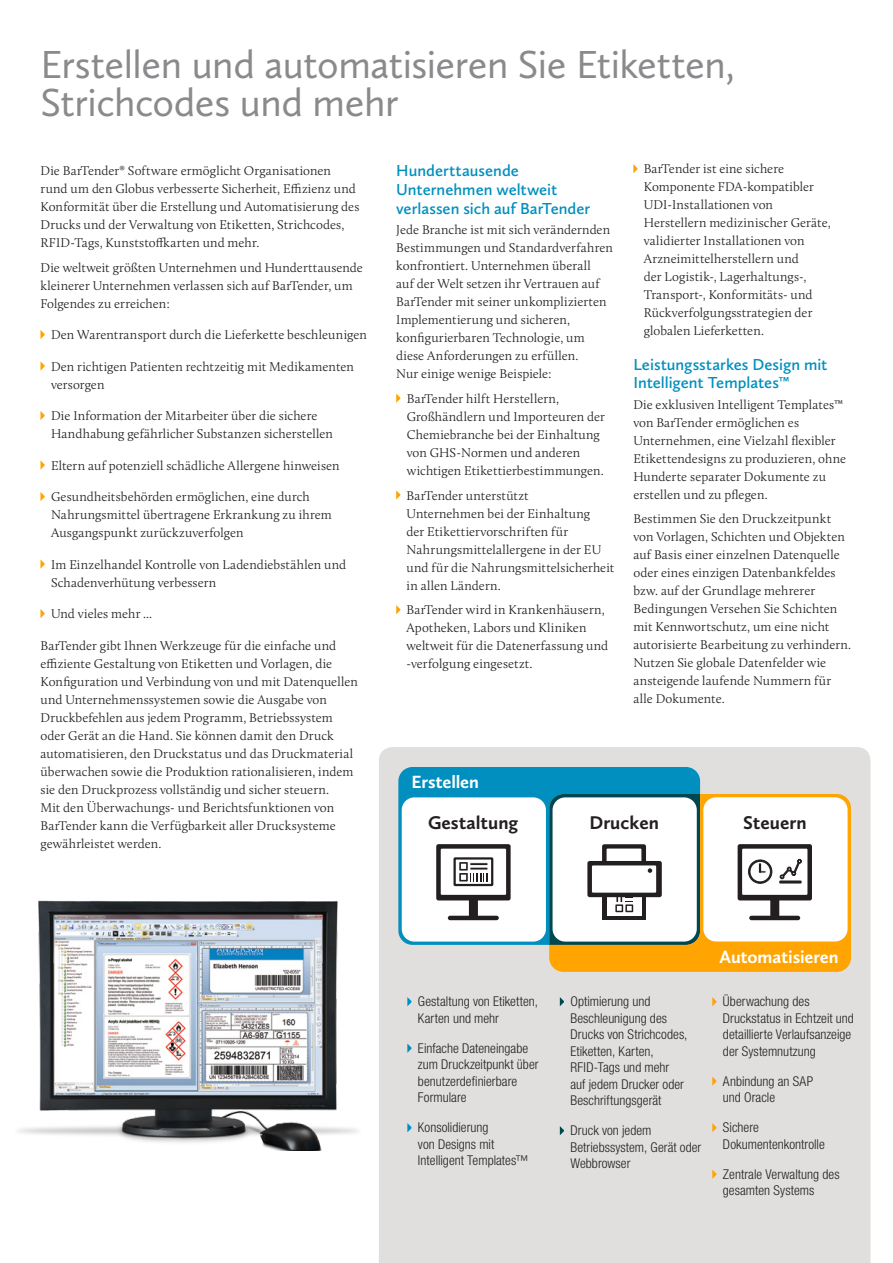
<style>
.page{position:relative;width:893px;height:1263px;background:#fff}
.page>*{position:absolute;margin:0;border:0;box-sizing:border-box;transform-origin:0 0}
.t1{font:40.5px/37.5px "Calluna Sans";letter-spacing:-.01em;color:#8a8a8d}
.t2{font:700 19.05px "Calluna Sans";color:#231f20}
.t3{font:700 18.3px "Calluna Sans";letter-spacing:-.005em;color:#fff}
.t4{font:600 16.5px/18.9px "Calluna Sans";color:#008fbe}
.t5{font:300 condensed 13.5px/16.5px "Helvetica Neue LT Std";letter-spacing:.005em;color:#231f20}
.t6{font:300 13.2px/18px "Calluna";letter-spacing:.005em;color:#231f20}
</style>
<div class="page">
<div style="left:379px;top:747px;width:491px;height:516px;background:#e1dfde"></div>
<svg style="left:396px;top:394px;width:4px;height:9px"></svg>
<svg style="left:396px;top:490px;width:4px;height:10px"></svg>
<svg style="left:396px;top:605px;width:4px;height:9px"></svg>
<svg style="left:633px;top:164px;width:5px;height:9px"></svg>
<svg style="left:40px;top:330px;width:5px;height:9px"></svg>
<svg style="left:40px;top:361px;width:5px;height:10px"></svg>
<svg style="left:40px;top:411px;width:5px;height:9px"></svg>
<svg style="left:40px;top:460px;width:5px;height:10px"></svg>
<svg style="left:40px;top:492px;width:5px;height:9px"></svg>
<svg style="left:40px;top:559px;width:5px;height:10px"></svg>
<svg style="left:40px;top:609px;width:5px;height:9px"></svg>
<svg style="left:407px;top:997px;width:5px;height:9px"></svg>
<svg style="left:407px;top:1043px;width:5px;height:10px"></svg>
<svg style="left:407px;top:1123px;width:5px;height:9px"></svg>
<svg style="left:560px;top:997px;width:4px;height:9px"></svg>
<svg style="left:560px;top:1126px;width:4px;height:9px"></svg>
<svg style="left:712px;top:997px;width:5px;height:9px"></svg>
<svg style="left:712px;top:1076px;width:5px;height:10px"></svg>
<svg style="left:712px;top:1123px;width:5px;height:9px"></svg>
<svg style="left:712px;top:1169px;width:5px;height:10px"></svg>
<svg style="left:398px;top:767px;width:302px;height:178px;background:#0792bf"></svg>
<div style="left:549px;top:794px;width:302px;height:178px;background:#ffa400"></div>
<div style="left:402px;top:797px;width:144px;height:144px;background:#fff;border-radius:13px"></div>
<svg style="left:436px;top:844px;width:75px;height:76px"></svg>
<svg style="left:549px;top:794px;width:151px;height:151px"></svg>
<div style="left:703px;top:797px;width:145px;height:144px;background:#fff;border-radius:13px"></div>
<svg style="left:738px;top:844px;width:74px;height:76px"></svg>
<div style="left:779px;top:880px;width:23px;height:3px;border:2px solid #231f20"></div>
<img style="left:18px;top:900px;width:340px;height:250px">
<h1 class="t1" style="left:40px;top:45px;width:696px">Erstellen und automatisieren Sie Etiketten,<br>Strichcodes und mehr</h1>
<p class="t6" style="left:40px;top:161px;width:320px">Die BarTender® Software ermöglicht Organisationen rund um den Globus verbesserte Sicherheit, Effizienz und Konformität über die Erstellung und Automatisierung des Drucks und der Verwaltung von Etiketten, Strichcodes, RFID-Tags, Kunststoffkarten und mehr.</p>
<p class="t6" style="left:40px;top:258px;width:324px">Die weltweit größten Unternehmen und Hunderttausende kleinerer Unternehmen verlassen sich auf BarTender, um<br>Folgendes zu erreichen:</p>
<p class="t6" style="left:51px;top:326px;width:317px">Den Warentransport durch die Lieferkette beschleunigen</p>
<p class="t6" style="left:51px;top:357px;width:304px">Den richtigen Patienten rechtzeitig mit Medikamenten versorgen</p>
<p class="t6" style="left:51px;top:407px;width:283px">Die Information der Mitarbeiter über die sichere<br>Handhabung gefährlicher Substanzen sicherstellen</p>
<p class="t6" style="left:51px;top:456px;width:290px">Eltern auf potenziell schädliche Allergene hinweisen</p>
<p class="t6" style="left:51px;top:488px;width:282px">Gesundheitsbehörden ermöglichen, eine durch<br>Nahrungsmittel übertragene Erkrankung zu ihrem<br>Ausgangspunkt zurückzuverfolgen</p>
<p class="t6" style="left:51px;top:555px;width:297px">Im Einzelhandel Kontrolle von Ladendiebstählen und<br>Schadenverhütung verbessern</p>
<p class="t6" style="left:51px;top:605px;width:103px">Und vieles mehr ...</p>
<p class="t6" style="left:41px;top:636px;width:319px">BarTender gibt Ihnen Werkzeuge für die einfache und effiziente Gestaltung von Etiketten und Vorlagen, die Konfiguration und Verbindung von und mit Datenquellen und Unternehmenssystemen sowie die Ausgabe von Druckbefehlen aus jedem Programm, Betriebssystem oder Gerät an die Hand. Sie können damit den Druck automatisieren, den Druckstatus und das Druckmaterial überwachen sowie die Produktion rationalisieren, indem sie den Druckprozess vollständig und sicher steuern.<br>Mit den Überwachungs- und Berichtsfunktionen von BarTender kann die Verfügbarkeit aller Drucksysteme gewährleistet werden.</p>
<p class="t4" style="left:396px;top:161px;width:196px">Hunderttausende<br>Unternehmen weltweit verlassen sich auf BarTender</p>
<p class="t6" style="left:396px;top:220px;width:218px">Jede Branche ist mit sich verändernden Bestimmungen und Standardverfahren konfrontiert. Unternehmen überall<br>auf der Welt setzen ihr Vertrauen auf BarTender mit seiner unkomplizierten Implementierung und sicheren, konfigurierbaren Technologie, um diese Anforderungen zu erfüllen.<br>Nur einige wenige Beispiele:</p>
<p class="t6" style="left:407px;top:389px;width:200px">BarTender hilft Herstellern,<br>Großhändlern und Importeuren der<br>Chemiebranche bei der Einhaltung von GHS-Normen und anderen wichtigen Etikettierbestimmungen.</p>
<p class="t6" style="left:407px;top:486px;width:209px">BarTender unterstützt<br>Unternehmen bei der Einhaltung<br>der Etikettiervorschriften für<br>Nahrungsmittelallergene in der EU und für die Nahrungsmittelsicherheit in allen Ländern.</p>
<p class="t6" style="left:407px;top:601px;width:203px">BarTender wird in Krankenhäusern,<br>Apotheken, Labors und Kliniken weltweit für die Datenerfassung und -verfolgung eingesetzt.</p>
<p class="t6" style="left:644px;top:160px;width:188px">BarTender ist eine sichere<br>Komponente FDA-kompatibler<br>UDI-Installationen von<br>Herstellern medizinischer Geräte, validierter Installationen von<br>Arzneimittelherstellern und<br>der Logistik-, Lagerhaltungs-,<br>Transport-, Konformitäts- und<br>Rückverfolgungsstrategien der globalen Lieferketten.</p>
<p class="t4" style="left:633px;top:354px;width:196px">Leistungsstarkes Design mit<br>Intelligent Templates™</p>
<p class="t6" style="left:633px;top:395px;width:214px">Die exklusiven Intelligent Templates™ von BarTender ermöglichen es Unternehmen, eine Vielzahl flexibler Etikettendesigns zu produzieren, ohne Hunderte separater Dokumente zu erstellen und zu pflegen.</p>
<p class="t6" style="left:633px;top:510px;width:219px">Bestimmen Sie den Druckzeitpunkt von Vorlagen, Schichten und Objekten auf Basis einer einzelnen Datenquelle oder eines einzigen Datenbankfeldes bzw. auf der Grundlage mehrerer Bedingungen Versehen Sie Schichten mit Kennwortschutz, um eine nicht autorisierte Bearbeitung zu verhindern.<br>Nutzen Sie globale Datenfelder wie ansteigende laufende Nummern für alle Dokumente.</p>
<h3 class="t3" style="left:411px;top:771px;width:69px">Erstellen</h3>
<h2 class="t2" style="left:428px;top:811px;width:92px">Gestaltung</h2>
<h2 class="t2" style="left:589px;top:811px;width:71px">Drucken</h2>
<h2 class="t2" style="left:743px;top:811px;width:65px">Steuern</h2>
<p class="t5" style="left:418px;top:993px;width:122px">Gestaltung von Etiketten,<br>Karten und mehr</p>
<p class="t5" style="left:418px;top:1040px;width:122px">Einfache Dateneingabe zum Druckzeitpunkt über benutzerdefinierbare<br>Formulare</p>
<p class="t5" style="left:418px;top:1119px;width:112px">Konsolidierung<br>von Designs mit<br>Intelligent Templates™</p>
<p class="t5" style="left:570px;top:993px;width:119px">Optimierung und<br>Beschleunigung des<br>Drucks von Strichcodes,<br>Etiketten, Karten,<br>RFID-Tags und mehr auf jedem Drucker oder<br>Beschriftungsgerät</p>
<p class="t5" style="left:570px;top:1122px;width:132px">Druck von jedem<br>Betriebssystem, Gerät oder<br>Webbrowser</p>
<h3 class="t3" style="left:719px;top:945px;width:121px">Automatisieren</h3>
<p class="t5" style="left:723px;top:993px;width:133px">Überwachung des<br>Druckstatus in Echtzeit und detaillierte Verlaufsanzeige der Systemnutzung</p>
<p class="t5" style="left:723px;top:1073px;width:92px">Anbindung an SAP und Oracle</p>
<p class="t5" style="left:723px;top:1119px;width:103px">Sichere<br>Dokumentenkontrolle</p>
<p class="t5" style="left:723px;top:1166px;width:118px">Zentrale Verwaltung des gesamten Systems</p>
</div>
